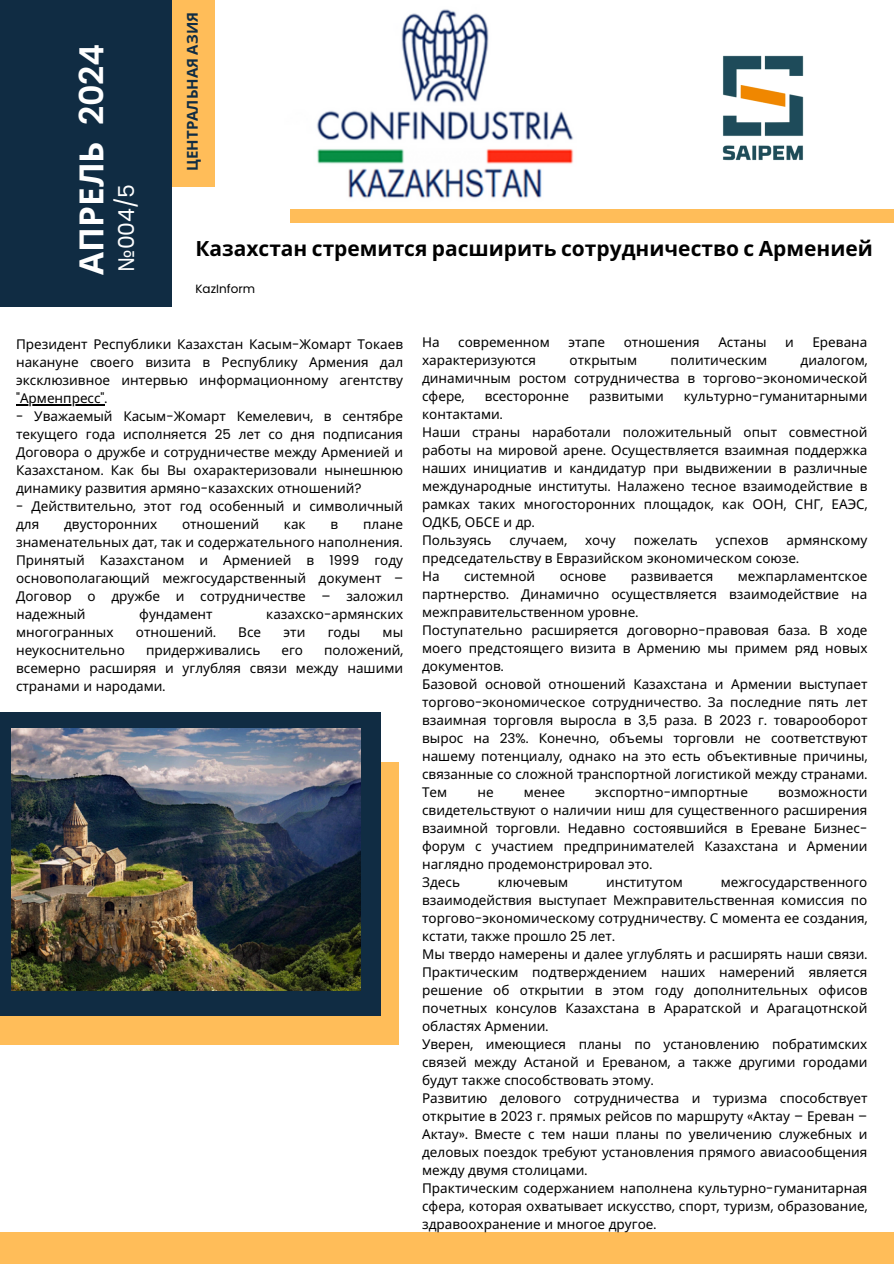
<style>
.page{position:relative;width:894px;height:1264px;background:#fff}
.page>*{position:absolute;margin:0;border:0;box-sizing:border-box;transform-origin:0 0}
.t1{font:700 33.3px "Noto Sans";color:#fff}
.t2{font:21.9px "Poppins";color:#fff}
.t3{font:700 21px "Noto Sans";color:#000}
.t4{font:700 15px "Noto Sans";color:#102c43}
.t5{font:13.5px/18px "Noto Sans";color:#000}
.t6{font:12px "Poppins";color:#000}
.s1{font-family:"Poppins";font-weight:600}
.s2{font-family:"Noto Sans"}
.s3{font-family:"Poppins"}
</style>
<div class="page">
<div style="left:0;top:762px;width:399px;height:283px;background:#ffbd59"></div>
<img style="left:317px;top:9px;width:257px;height:189px">
<div style="left:290px;top:209px;width:603px;height:14px;background:#ffbd59"></div>
<div style="left:0;top:1232px;width:893px;height:31px;background:#ffbd59"></div>
<div style="left:0;top:712px;width:380px;height:303px;background:#102c43"></div>
<div style="left:0;top:0;width:172px;height:307px;background:#102c43"></div>
<div style="left:172px;top:1px;width:42px;height:186px;background:#ffbd59"></div>
<img style="left:722px;top:55px;width:82px;height:106px">
<img style="left:12px;top:728px;width:349px;height:262px">
<hr style="left:16px;top:404px;width:88px;height:1px;background:#000">
<h1 class="t1" style="left:68px;top:275px;width:233px;rotate:-90deg">АПРЕЛЬ <span class="s1">2024</span></h1>
<p class="t2" style="left:111px;top:272px;width:89px;rotate:-90deg"><span class="s2">№</span>004/5</p>
<p class="t4" style="left:182px;top:171px;width:160px;rotate:-90deg">ЦЕНТРАЛЬНАЯ АЗИЯ</p>
<h3 class="t3" style="left:195px;top:233px;width:678px">Казахстан стремится расширить сотрудничество с Арменией</h3>
<p class="t6" style="left:195px;top:280px;width:61px">KazInform</p>
<h6 class="t5" style="left:16px;top:335px;width:388px;text-align:justify">Президент Республики Казахстан Касым<span class="s3">-</span>Жомарт Токаев накануне своего визита в Республику Армения дал эксклюзивное интервью информационному агентству</h6>
<h5 class="t5" style="left:16px;top:389px;width:93px"><span class="s3">"</span>Арменпресс<span class="s3">".</span></h5>
<h5 class="t5" style="left:16px;top:407px;width:388px;text-align:justify"><span class="s3">-</span> Уважаемый Касым<span class="s3">-</span>Жомарт Кемелевич<span class="s3">,</span> в сентябре текущего года исполняется <span class="s3">25</span> лет со дня подписания Договора о дружбе и сотрудничестве между Арменией и Казахстаном<span class="s3">.</span> Как бы Вы охарактеризовали нынешнюю динамику развития армяно<span class="s3">-</span>казахских отношений<span class="s3">?</span></h5>
<h5 class="t5" style="left:16px;top:497px;width:388px"><span class="s3">-</span> Действительно<span class="s3">,</span> этот год особенный и символичный для</h5>
<h5 class="t5" style="left:64px;top:515px;width:95px">двусторонних</h5>
<h5 class="t5" style="left:182px;top:515px;width:79px">отношений</h5>
<h5 class="t5" style="left:284px;top:515px;width:23px">как</h5>
<h5 class="t5" style="left:330px;top:515px;width:9px">в</h5>
<h5 class="t5" style="left:16px;top:515px;width:388px;text-align:justify;text-indent:347px">плане знаменательных дат<span class="s3">,</span> так и содержательного наполнения<span class="s3">.<br></span>Принятый Казахстаном и Арменией в <span class="s3">1999</span> году основополагающий межгосударственный документ <span class="s3">– </span>Договор о дружбе и сотрудничестве <span class="s3">–</span> заложил надежный</h5>
<h5 class="t5" style="left:139px;top:605px;width:75px">фундамент</h5>
<h5 class="t5" style="left:266px;top:605px;width:138px">казахско<span class="s3">-</span>армянских</h5>
<h5 class="t5" style="left:16px;top:623px;width:99px">многогранных</h5>
<h5 class="t5" style="left:136px;top:623px;width:81px">отношений<span class="s3">.</span></h5>
<h5 class="t5" style="left:238px;top:623px;width:24px">Все</h5>
<h5 class="t5" style="left:283px;top:623px;width:23px">эти</h5>
<h5 class="t5" style="left:328px;top:623px;width:34px">годы</h5>
<h5 class="t5" style="left:382px;top:623px;width:22px">мы</h5>
<h5 class="t5" style="left:16px;top:641px;width:110px">неукоснительно</h5>
<h5 class="t5" style="left:146px;top:641px;width:116px">придерживались</h5>
<h5 class="t5" style="left:281px;top:641px;width:23px">его</h5>
<h5 class="t5" style="left:16px;top:641px;width:388px;text-align:justify;text-indent:308px">положений<span class="s3">, </span>всемерно расширяя и углубляя связи между нашими странами и народами<span class="s3">.</span></h5>
<h3 class="t5" style="left:422px;top:333px;width:19px">На</h3>
<h3 class="t5" style="left:458px;top:333px;width:93px">современном</h3>
<h3 class="t5" style="left:568px;top:333px;width:38px">этапе</h3>
<h3 class="t5" style="left:623px;top:333px;width:77px">отношения</h3>
<h3 class="t5" style="left:718px;top:333px;width:50px">Астаны</h3>
<h3 class="t5" style="left:785px;top:333px;width:10px">и</h3>
<h3 class="t5" style="left:812px;top:333px;width:56px">Еревана</h3>
<h3 class="t5" style="left:422px;top:351px;width:115px">характеризуются</h3>
<h3 class="t5" style="left:569px;top:351px;width:69px">открытым</h3>
<h3 class="t5" style="left:670px;top:351px;width:98px">политическим</h3>
<h3 class="t5" style="left:422px;top:351px;width:447px;text-align:justify;text-indent:378px">диалогом<span class="s3">, </span>динамичным ростом сотрудничества в торгово<span class="s3">-</span>экономической сфере<span class="s3">,</span></h3>
<h3 class="t5" style="left:484px;top:387px;width:86px">всесторонне</h3>
<h3 class="t5" style="left:589px;top:387px;width:76px">развитыми</h3>
<h3 class="t5" style="left:683px;top:387px;width:185px">культурно<span class="s3">-</span>гуманитарными</h3>
<h3 class="t5" style="left:422px;top:405px;width:447px">контактами<span class="s3">.<br></span>Наши страны наработали положительный опыт совместной работы на мировой арене<span class="s3">.</span> Осуществляется взаимная поддержка наших инициатив и кандидатур при выдвижении в различные международные институты<span class="s3">.</span> Налажено тесное взаимодействие в рамках таких многосторонних площадок<span class="s3">,</span> как ООН<span class="s3">,</span> СНГ<span class="s3">,</span> ЕАЭС<span class="s3">, </span>ОДКБ<span class="s3">,</span> ОБСЕ и др<span class="s3">.<br></span>Пользуясь</h3>
<h3 class="t5" style="left:422px;top:531px;width:446px;text-indent:364px">армянскому председательству в Евразийском экономическом союзе<span class="s3">.<br></span>На</h3>
<h3 class="t5" style="left:509px;top:531px;width:59px">случаем<span class="s3">,</span></h3>
<h3 class="t5" style="left:585px;top:531px;width:32px">хочу</h3>
<h3 class="t5" style="left:633px;top:531px;width:66px">пожелать</h3>
<h3 class="t5" style="left:715px;top:531px;width:54px">успехов</h3>
<h3 class="t5" style="left:464px;top:567px;width:73px">системной</h3>
<h3 class="t5" style="left:559px;top:567px;width:48px">основе</h3>
<h3 class="t5" style="left:630px;top:567px;width:84px">развивается</h3>
<h3 class="t5" style="left:422px;top:567px;width:447px;text-indent:315px">межпарламентское партнерство<span class="s3">.</span> Динамично осуществляется взаимодействие на межправительственном уровне<span class="s3">.<br></span>Поступательно расширяется договорно<span class="s3">-</span>правовая база<span class="s3">.</span> В ходе моего предстоящего визита в Армению мы примем ряд новых документов<span class="s3">.<br></span>Базовой основой отношений Казахстана и Армении выступает торгово<span class="s3">-</span>экономическое сотрудничество<span class="s3">.</span> За последние пять лет взаимная торговля выросла в <span class="s3">3,5</span> раза<span class="s3">.</span> В <span class="s3">2023</span> г<span class="s3">.</span> товарооборот вырос на <span class="s3">23%.</span> Конечно<span class="s3">,</span> объемы торговли не соответствуют нашему потенциалу<span class="s3">,</span> однако на это есть объективные причины<span class="s3">, </span>связанные со сложной транспортной логистикой между странами<span class="s3">.<br></span>Тем</h3>
<h3 class="t5" style="left:422px;top:783px;width:447px;text-indent:356px">возможности свидетельствуют о наличии ниш для существенного расширения взаимной торговли<span class="s3">.</span> Недавно состоявшийся в Ереване Бизнес&shy;форум с участием предпринимателей Казахстана и Армении наглядно продемонстрировал это<span class="s3">.<br></span>Здесь</h3>
<h3 class="t5" style="left:477px;top:783px;width:18px">не</h3>
<h3 class="t5" style="left:523px;top:783px;width:43px">менее</h3>
<h3 class="t5" style="left:595px;top:783px;width:154px">экспортно<span class="s3">-</span>импортные</h3>
<h3 class="t5" style="left:422px;top:873px;width:447px;text-indent:298px">межгосударственного взаимодействия выступает Межправительственная комиссия по торгово<span class="s3">-</span>экономическому сотрудничеству<span class="s3">.</span> С момента ее создания<span class="s3">, </span>кстати<span class="s3">,</span> также прошло <span class="s3">25</span> лет<span class="s3">.<br></span>Мы твердо намерены и далее углублять и расширять наши связи<span class="s3">.<br></span>Практическим подтверждением наших намерений является решение об открытии в этом году дополнительных офисов почетных консулов Казахстана в Араратской и Арагацотнской областях Армении<span class="s3">.<br></span>Уверен<span class="s3">,</span> имеющиеся планы по установлению побратимских связей между Астаной и Ереваном<span class="s3">,</span> а также другими городами будут также способствовать этому<span class="s3">.<br></span>Развитию делового</h3>
<h3 class="t5" style="left:497px;top:873px;width:72px">ключевым</h3>
<h3 class="t5" style="left:606px;top:873px;width:78px">институтом</h3>
<p class="t5" style="left:422px;top:1089px;width:447px;text-indent:151px">сотрудничества и туризма способствует открытие в <span class="s3">2023</span> г<span class="s3">.</span> прямых рейсов по маршруту <span class="s3">«</span>Актау <span class="s3">–</span> Ереван <span class="s3">– </span>Актау<span class="s3">».</span> Вместе с тем наши планы по увеличению служебных и деловых поездок требуют установления прямого авиасообщения между двумя столицами<span class="s3">.<br></span>Практическим содержанием наполнена культурно<span class="s3">-</span>гуманитарная сфера<span class="s3">,</span> которая охватывает искусство<span class="s3">,</span> спорт<span class="s3">,</span> туризм<span class="s3">,</span> образование<span class="s3">, </span>здравоохранение и многое другое<span class="s3">.</span></p>
</div>
